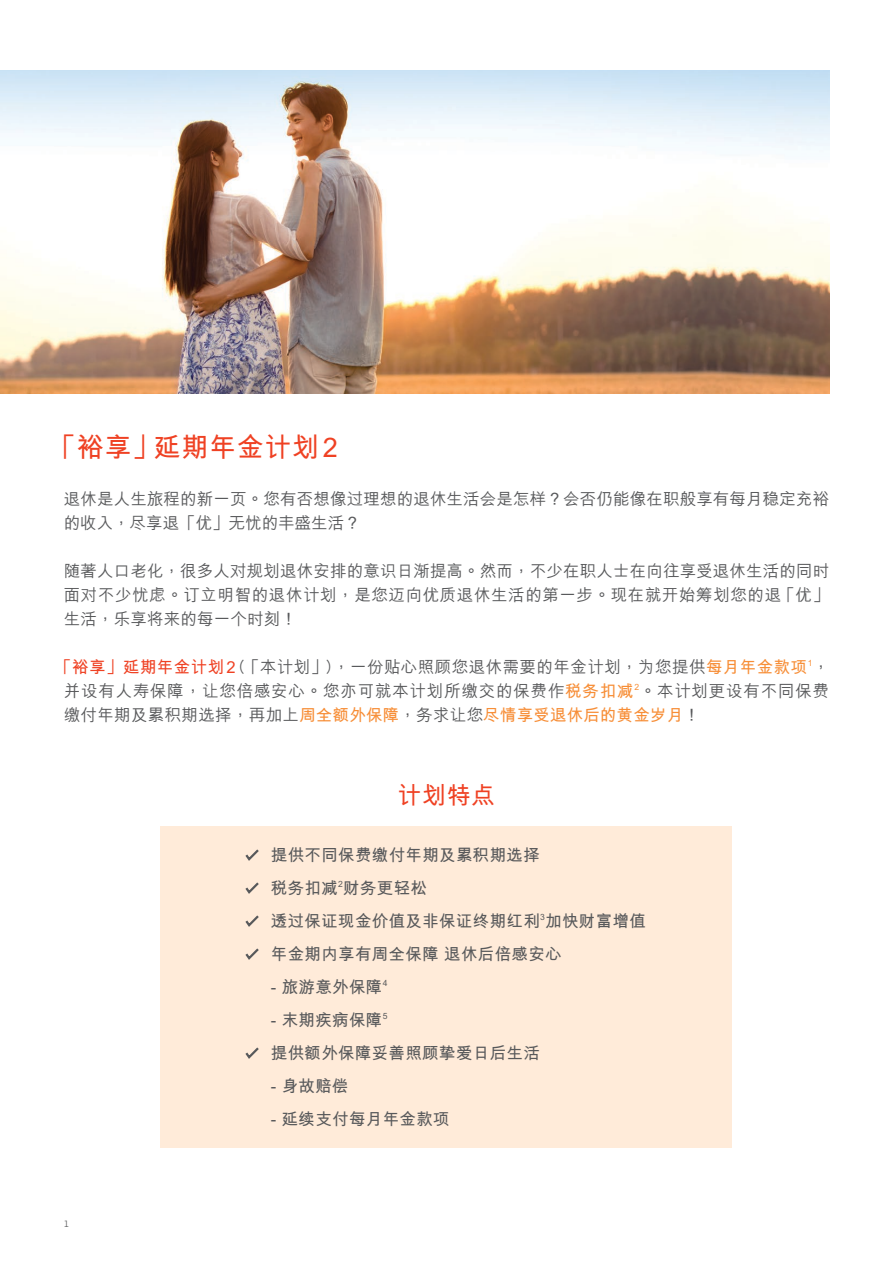
<style>
.page{position:relative;width:893px;height:1263px;background:#fff}
.page>*{position:absolute;margin:0;border:0;box-sizing:border-box;transform-origin:0 0}
.t1{font:700 27px "M Hei HKS";letter-spacing:.025em;color:#ef4123}
.t2{font:700 24px "M Hei HKS";color:#ef4123}
.t3{font:500 16.5px/24px "M Hei HKS";letter-spacing:.02em;color:#58595b;text-align:justify}
.t4{font:700 16.5px/33px "M Hei HKS";letter-spacing:.02em;color:#58595b}
.t5{font:9px "Eina 04";color:#58595b}
.s1{font-weight:700;color:#ef4123}
.s2{font-weight:700;color:#f78e37}
</style>
<div class="page">
<div style="left:161px;top:827px;width:571px;height:321px;background:#ffebd9"></div>
<svg style="left:245px;top:849px;width:14px;height:12px"></svg>
<svg style="left:245px;top:882px;width:14px;height:12px"></svg>
<svg style="left:245px;top:915px;width:14px;height:12px"></svg>
<svg style="left:245px;top:948px;width:14px;height:12px"></svg>
<svg style="left:245px;top:1047px;width:14px;height:12px"></svg>
<img style="left:0;top:70px;width:829px;height:323px">
<h1 class="t1" style="left:49px;top:428px;width:290px">「裕享」延期年金計劃2</h1>
<p class="t3" style="left:64px;top:486px;width:767px">退休是人生旅程的新一頁。您有否想像過理想的退休生活會是怎樣？會否仍能像在職般享有每月穩定充裕的收入，盡享退「優」無憂的豐盛生活？</p>
<p class="t3" style="left:64px;top:558px;width:767px">隨著人口老化，很多人對規劃退休安排的意識日漸提高。然而，不少在職人士在嚮往享受退休生活的同時面對不少憂慮。訂立明智的退休計劃，是您邁向優質退休生活的第一步。現在就開始籌劃您的退「優」生活，樂享將來的每一個時刻！</p>
<p class="t3" style="left:64px;top:654px;width:767px;text-indent:-8px"><span class="s1">「裕享」延期年金計劃2</span>(「本計劃」)，一份貼心照顧您退休需要的年金計劃，為您提供<span class="s2">每月年金款項</span><sup>1</sup>，並設有人壽保障，讓您倍感安心。您亦可就本計劃所繳交的保費作<span class="s2">稅務扣減</span><sup>2</sup>。本計劃更設有不同保費繳付年期及累積期選擇，再加上<span class="s2">周全額外保障</span>，務求讓您<span class="s2">盡情享受退休後的黃金歲月</span>！</p>
<h2 class="t2" style="left:398px;top:778px;width:99px">計劃特點</h2>
<p class="t5" style="left:64px;top:1217px;width:7px">1</p>
<p class="t4" style="left:271px;top:837px;width:376px">提供不同保費繳付年期及累積期選擇<br>稅務扣減<sup>2</sup>財務更輕鬆<br>透過保證現金價值及非保證終期紅利<sup>3</sup>加快財富增值年金期內享有周全保障退休後倍感安心</p>
<p class="t4" style="left:271px;top:969px;width:118px">- 旅遊意外保障<sup>4</sup></p>
<p class="t4" style="left:271px;top:1002px;width:270px">- 末期疾病保障<sup>5<br></sup>提供額外保障妥善照顧摯愛日後生活</p>
<p class="t4" style="left:271px;top:1068px;width:79px">- 身故賠償</p>
<p class="t4" style="left:271px;top:1101px;width:180px">- 延續支付每月年金款項</p>
</div>
